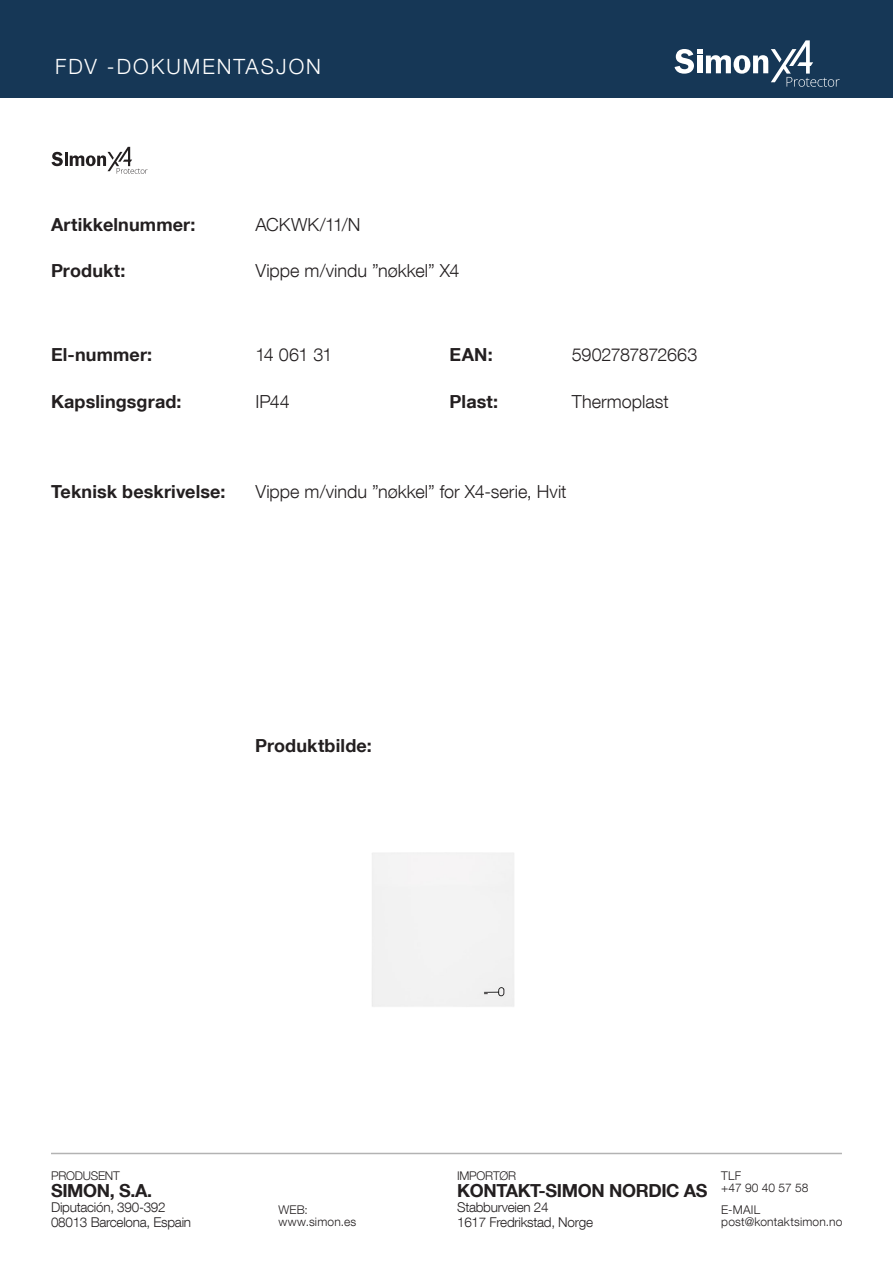
<style>
.page{position:relative;width:893px;height:1263px;background:#fff}
.page>*{position:absolute;margin:0;border:0;box-sizing:border-box;transform-origin:0 0}
.t1{font:300 21px "Helvetica Neue LT Com";letter-spacing:.095em;color:#fff}
.t2{font:700 18px "Helvetica Neue LT Com";letter-spacing:.005em;color:#231f20}
.t3{font:300 18px "Helvetica Neue LT Com";color:#231f20}
.t4{font:700 18px "Helvetica Neue LT Com";letter-spacing:-.02em;color:#231f20}
.t5{font:300 18px "Helvetica Neue LT Com";letter-spacing:-.03em;color:#231f20}
.t6{font:300 13.5px/15px "Helvetica Neue LT Com";letter-spacing:-.02em;color:#231f20}
.t7{font:300 12px/12px "Helvetica Neue LT Com";letter-spacing:.01em;color:#231f20}
.t8{font:300 12px "Helvetica Neue LT Com";letter-spacing:-.02em;color:#231f20}
</style>
<div class="page">
<div style="left:0;top:0;width:893px;height:98px;background:#163756"></div>
<svg style="left:675px;top:40px;width:165px;height:47px"></svg>
<hr style="left:51px;top:1153px;width:791px;height:1px;background:#b3b3b3">
<div style="left:372px;top:852px;width:142px;height:155px;background:#f2f2f2"></div>
<svg style="left:51px;top:147px;width:97px;height:27px"></svg>
<p class="t1" style="left:55px;top:53px;width:267px">FDV -DOKUMENTASJON</p>
<p class="t2" style="left:51px;top:213px;width:146px">Artikkelnummer:</p>
<p class="t3" style="left:255px;top:213px;width:107px">ACKWK/11/N</p>
<p class="t3" style="left:255px;top:260px;width:206px">Vippe m/vindu ”nøkkel” X4</p>
<p class="t2" style="left:51px;top:259px;width:76px">Produkt:</p>
<p class="t2" style="left:51px;top:343px;width:103px">El-nummer:</p>
<p class="t2" style="left:51px;top:390px;width:132px">Kapslingsgrad:</p>
<p class="t2" style="left:450px;top:390px;width:50px">Plast:</p>
<p class="t2" style="left:450px;top:343px;width:45px">EAN:</p>
<p class="t3" style="left:255px;top:344px;width:79px">14 061 31</p>
<p class="t3" style="left:255px;top:390px;width:36px">IP44</p>
<p class="t3" style="left:572px;top:390px;width:98px">Thermoplast</p>
<p class="t5" style="left:572px;top:344px;width:127px">5902787872663</p>
<p class="t2" style="left:51px;top:480px;width:176px">Teknisk beskrivelse:</p>
<p class="t3" style="left:255px;top:481px;width:313px">Vippe m/vindu ”nøkkel” for X4-serie, Hvit</p>
<p class="t2" style="left:255px;top:734px;width:118px">Produktbilde:</p>
<p class="t8" style="left:51px;top:1168px;width:70px">PRODUSENT</p>
<p class="t2" style="left:51px;top:1179px;width:103px">SIMON, S.A.</p>
<p class="t6" style="left:51px;top:1199px;width:142px">Diputación, 390-392<br>08013 Barcelona, Espain</p>
<p class="t8" style="left:457px;top:1168px;width:61px">IMPORTØR</p>
<p class="t4" style="left:457px;top:1179px;width:252px">KONTAKT-SIMON NORDIC AS</p>
<p class="t6" style="left:457px;top:1199px;width:137px">Stabburveien 24<br>1617 Fredrikstad, Norge</p>
<p class="t7" style="left:721px;top:1169px;width:89px">TLF<br>+47 90 40 57 58</p>
<p class="t7" style="left:279px;top:1203px;width:79px">WEB: www.simon.es</p>
<p class="t7" style="left:721px;top:1203px;width:123px">E-MAIL post@kontaktsimon.no</p>
</div>
